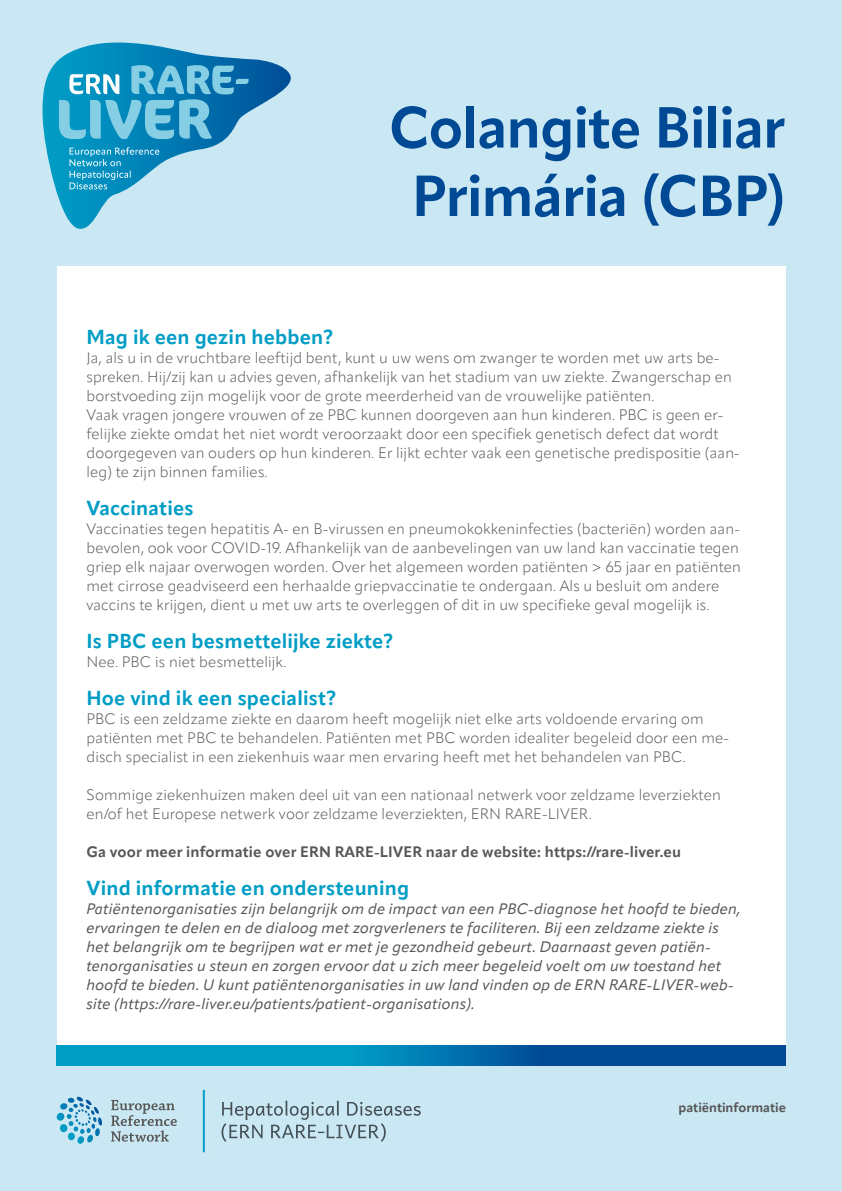
<style>
.page{position:relative;width:842px;height:1191px;background:#cae8f3}
.page>*{position:absolute;margin:0;border:0;box-sizing:border-box;transform-origin:0 0}
.t1{font:700 57px/68.4px "Apparat";letter-spacing:-.02em;color:#004994;text-align:center}
.t2{font:700 20px "Apparat";letter-spacing:.01em;color:#009dc5}
.t3{font:300 15px/19px "Apparat";letter-spacing:.01em;color:#575756}
.t4{font:italic 15px/19px "Apparat";letter-spacing:.01em;color:#575756}
.t5{font:700 15px "Apparat";letter-spacing:.01em;color:#575756}
.t6{font:700 13px "Apparat";letter-spacing:-.005em;color:#575756}
</style>
<div class="page">
<div style="left:57px;top:266px;width:728px;height:793px;background:#fff"></div>
<svg style="left:57px;top:1046px;width:728px;height:19px"></svg>
<svg style="left:43px;top:43px;width:248px;height:186px"></svg>
<svg style="left:59px;top:65px;width:190px;height:74px"></svg>
<svg style="left:70px;top:147px;width:89px;height:42px"></svg>
<img style="left:221px;top:1106px;width:200px;height:30px">
<img style="left:222px;top:1100px;width:141px;height:15px">
<img style="left:222px;top:1123px;width:164px;height:19px">
<svg style="left:111px;top:1100px;width:66px;height:41px"></svg>
<svg style="left:57px;top:1096px;width:45px;height:48px"></svg>
<hr style="left:203px;top:1089px;width:2px;height:63px;background:#009dc5">
<h1 class="t1" style="left:389px;top:93px;width:398px">Colangite Biliar<br>Primária (CBP)</h1>
<h2 class="t2" style="left:86px;top:324px;width:248px">Mag ik een gezin hebben?</h2>
<p class="t3" style="left:86px;top:348px;width:655px">Ja, als u in de vruchtbare leeftijd bent, kunt u uw wens om zwanger te worden met uw arts be&shy;spreken. Hij/zij kan u advies geven, afhankelijk van het stadium van uw ziekte. Zwangerschap en borstvoeding zijn mogelijk voor de grote meerderheid van de vrouwelijke patiënten.<br>Vaak vragen jongere vrouwen of ze PBC kunnen doorgeven aan hun kinderen. PBC is geen er&shy;felijke ziekte omdat het niet wordt veroorzaakt door een specifiek genetisch defect dat wordt doorgegeven van ouders op hun kinderen. Er lijkt echter vaak een genetische predispositie (aan&shy;leg) te zijn binnen families.</p>
<h2 class="t2" style="left:86px;top:495px;width:109px">Vaccinaties</h2>
<p class="t3" style="left:86px;top:519px;width:656px">Vaccinaties tegen hepatitis A- en B-virussen en pneumokokkeninfecties (bacteriën) worden aan&shy;bevolen, ook voor COVID-19. Afhankelijk van de aanbevelingen van uw land kan vaccinatie tegen griep elk najaar overwogen worden. Over het algemeen worden patiënten &gt; 65 jaar en patiënten met cirrose geadviseerd een herhaalde griepvaccinatie te ondergaan. Als u besluit om andere vaccins te krijgen, dient u met uw arts te overleggen of dit in uw specifieke geval mogelijk is.</p>
<h2 class="t2" style="left:86px;top:628px;width:309px">Is PBC een besmettelijke ziekte?</h2>
<p class="t3" style="left:86px;top:652px;width:202px">Nee. PBC is niet besmettelijk.</p>
<h2 class="t2" style="left:86px;top:685px;width:252px">Hoe vind ik een specialist?</h2>
<p class="t3" style="left:86px;top:709px;width:644px">PBC is een zeldzame ziekte en daarom heeft mogelijk niet elke arts voldoende ervaring om patiënten met PBC te behandelen. Patiënten met PBC worden idealiter begeleid door een me&shy;disch specialist in een ziekenhuis waar men ervaring heeft met het behandelen van PBC.</p>
<p class="t3" style="left:86px;top:785px;width:636px">Sommige ziekenhuizen maken deel uit van een nationaal netwerk voor zeldzame leverziekten en/of het Europese netwerk voor zeldzame leverziekten, ERN RARE-LIVER.</p>
<p class="t5" style="left:86px;top:842px;width:596px">Ga voor meer informatie over ERN RARE-LIVER naar de website: https://rare-liver.eu</p>
<h2 class="t2" style="left:86px;top:875px;width:324px">Vind informatie en ondersteuning</h2>
<p class="t4" style="left:86px;top:899px;width:656px">Patiëntenorganisaties zijn belangrijk om de impact van een PBC-diagnose het hoofd te bieden, ervaringen te delen en de dialoog met zorgverleners te faciliteren. Bij een zeldzame ziekte is het belangrijk om te begrijpen wat er met je gezondheid gebeurt. Daarnaast geven patiën&shy;tenorganisaties u steun en zorgen ervoor dat u zich meer begeleid voelt om uw toestand het hoofd te bieden. U kunt patiëntenorganisaties in uw land vinden op de ERN RARE-LIVER-web&shy;site (https://rare-liver.eu/patients/patient-organisations).</p>
<p class="t6" style="left:678px;top:1099px;width:109px">patiëntinformatie</p>
</div>
